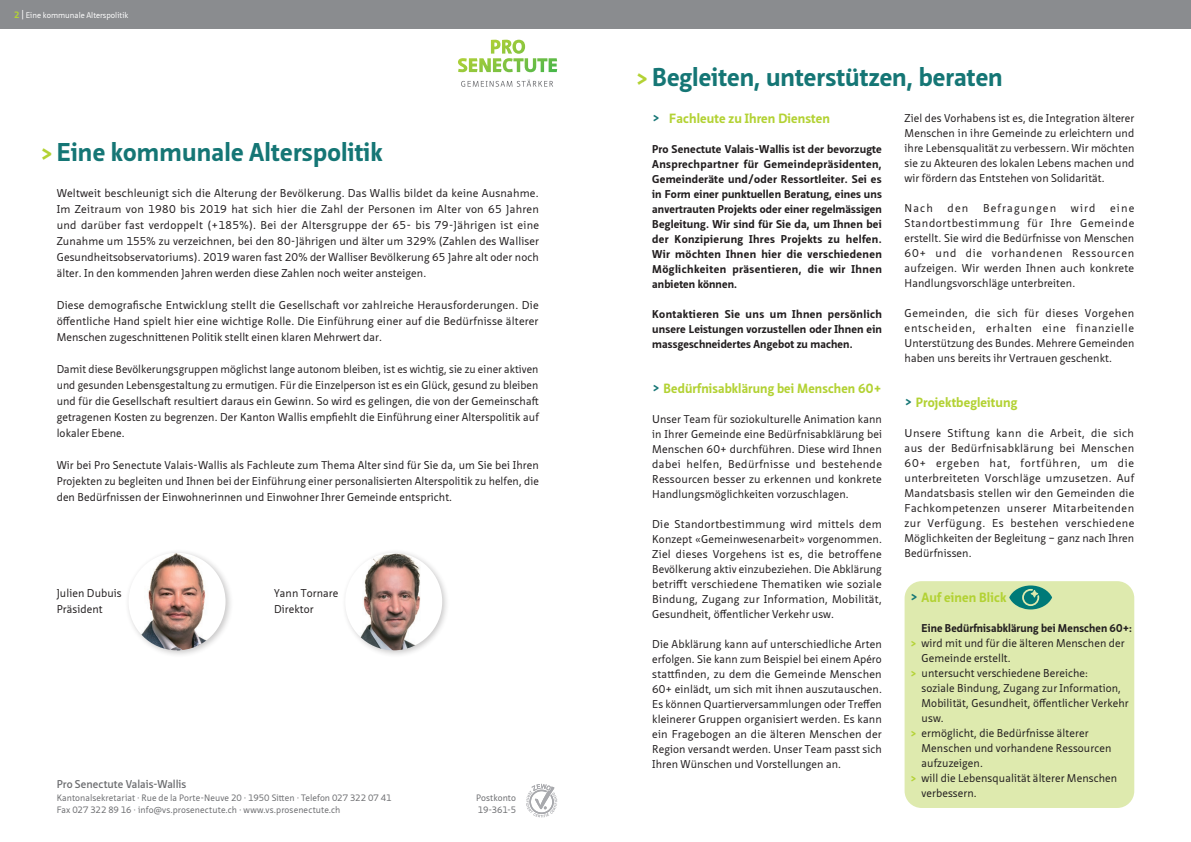
<style>
.page{position:relative;width:1191px;height:842px;background:#fff}
.page>*{position:absolute;margin:0;border:0;box-sizing:border-box;transform-origin:0 0}
.t1{font:700 25px "Neue Sans Pro";letter-spacing:.01em;color:#157675}
.t2{font:700 13px "Neue Sans Pro";letter-spacing:.01em;color:#b3d234}
.t3{font:11px/15px "Neue Sans Pro";letter-spacing:.01em;color:#231f20;text-align:justify}
.t4{font:700 11px/15px "Neue Sans Pro";letter-spacing:.01em;color:#231f20;text-align:justify}
.t5{font:600 11px "Neue Sans Pro";color:#6c6d70}
.t6{font:11px "Neue Sans Pro";letter-spacing:.1em;color:#231f20}
.t7{font:9px "Neue Sans Pro";letter-spacing:.005em;color:#6c6d70}
.t8{font:8px "Neue Sans Pro";color:#fff}
.s1{font-weight:700;font-size:9px;color:#b3d234}
.s2{font-size:9px}
.s3{font-size:23px;color:#b3d234}
.s4{color:#157675}
.s5{font-weight:700;color:#b3d234}
</style>
<div class="page">
<div style="left:0;top:0;width:1191px;height:28px;background:#8a8c8f"></div>
<div style="left:904px;top:581px;width:230px;height:227px;background:#deeaae;border-radius:17px"></div>
<svg style="left:526px;top:784px;width:31px;height:33px"></svg>
<svg style="left:1009px;top:585px;width:43px;height:24px"></svg>
<svg style="left:461px;top:80px;width:92px;height:7px"></svg>
<svg style="left:458px;top:40px;width:99px;height:32px"></svg>
<div style="left:341px;top:549px;width:109px;height:109px;background:#231f20;opacity:.25"></div>
<img style="left:345px;top:553px;width:97px;height:97px;border-radius:49px">
<div style="left:125px;top:549px;width:109px;height:109px;background:#231f20;opacity:.25"></div>
<img style="left:129px;top:553px;width:96px;height:97px;border-radius:49px">
<p class="t8" style="left:14px;top:10px;width:116px"><span class="s1">2</span> <span class="s2">|</span> Eine kommunale Alterspolitik</p>
<h1 class="t1" style="left:40px;top:135px;width:344px"><span class="s3">&gt;</span>Eine kommunale Alterspolitik</h1>
<p class="t3" style="left:57px;top:185px;width:484px;line-height:16px">Weltweit beschleunigt sich die Alterung der Bevölkerung. Das Wallis bildet da keine Ausnahme.<br>Im Zeitraum von 1980 bis 2019 hat sich hier die Zahl der Personen im Alter von 65 Jahren und darüber fast verdoppelt (+185%). Bei der Altersgruppe der 65- bis 79-Jährigen ist eine Zunahme um 155% zu verzeichnen, bei den 80-Jährigen und älter um 329% (Zahlen des Walliser Gesundheitsobservatoriums). 2019 waren fast 20% der Walliser Bevölkerung 65 Jahre alt oder noch älter. In den kommenden Jahren werden diese Zahlen noch weiter ansteigen.</p>
<p class="t3" style="left:57px;top:297px;width:483px;line-height:16px">Diese demografische Entwicklung stellt die Gesellschaft vor zahlreiche Herausforderungen. Die öffentliche Hand spielt hier eine wichtige Rolle. Die Einführung einer auf die Bedürfnisse älterer Menschen zugeschnittenen Politik stellt einen klaren Mehrwert dar.</p>
<p class="t3" style="left:57px;top:361px;width:483px;line-height:16px">Damit diese Bevölkerungsgruppen möglichst lange autonom bleiben, ist es wichtig, sie zu einer aktiven und gesunden Lebensgestaltung zu ermutigen. Für die Einzelperson ist es ein Glück, gesund zu bleiben und für die Gesellschaft resultiert daraus ein Gewinn. So wird es gelingen, die von der Gemeinschaft getragenen Kosten zu begrenzen. Der Kanton Wallis empfiehlt die Einführung einer Alterspolitik auf lokaler Ebene.</p>
<p class="t3" style="left:57px;top:457px;width:484px;line-height:16px">Wir bei Pro Senectute Valais-Wallis als Fachleute zum Thema Alter sind für Sie da, um Sie bei Ihren Projekten zu begleiten und Ihnen bei der Einführung einer personalisierten Alterspolitik zu helfen, die den Bedürfnissen der Einwohnerinnen und Einwohner Ihrer Gemeinde entspricht.</p>
<p class="t3" style="left:57px;top:585px;width:67px;line-height:16px">Julien Dubuis<br>Präsident</p>
<p class="t3" style="left:274px;top:585px;width:66px;line-height:16px">Yann Tornare<br>Direktor</p>
<p class="t5" style="left:57px;top:776px;width:131px">Pro Senectute Valais-Wallis</p>
<p class="t7" style="left:57px;top:792px;width:336px">Kantonalsekretariat · Rue de la Porte-Neuve 20 · 1950 Sitten · Telefon 027 322 07 41</p>
<p class="t7" style="left:476px;top:792px;width:41px">Postkonto</p>
<p class="t7" style="left:57px;top:804px;width:285px">Fax 027 322 89 16 · info@vs.prosenectute.ch · www.vs.prosenectute.ch</p>
<p class="t7" style="left:478px;top:804px;width:40px">19-361-5</p>
<h1 class="t1" style="left:635px;top:61px;width:369px"><span class="s3">&gt;</span>Begleiten, unterstützen, beraten</h1>
<p class="t2" style="left:652px;top:110px;width:179px"><span class="s4">&gt;</span> Fachleute zu Ihren Diensten</p>
<p class="t4" style="left:652px;top:142px;width:231px">Pro Senectute Valais-Wallis ist der bevorzugte Ansprechpartner für Gemeindepräsidenten, Gemeinderäte und/oder Ressortleiter. Sei es in Form einer punktuellen Beratung, eines uns anvertrauten Projekts oder einer regelmässigen Begleitung. Wir sind für Sie da, um Ihnen bei der Konzipierung Ihres Projekts zu helfen.<br>Wir möchten Ihnen hier die verschiedenen Möglichkeiten präsentieren, die wir Ihnen anbieten können.</p>
<p class="t4" style="left:652px;top:307px;width:231px">Kontaktieren Sie uns um Ihnen persönlich unsere Leistungen vorzustellen oder Ihnen ein massgeschneidertes Angebot zu machen.</p>
<p class="t2" style="left:652px;top:380px;width:231px"><span class="s4">&gt;</span> Bedürfnisabklärung bei Menschen 60+</p>
<p class="t3" style="left:652px;top:412px;width:231px">Unser Team für soziokulturelle Animation kann in Ihrer Gemeinde eine Bedürfnisabklärung bei Menschen 60+ durchführen. Diese wird Ihnen dabei helfen, Bedürfnisse und bestehende Ressourcen besser zu erkennen und konkrete Handlungsmöglichkeiten vorzuschlagen.</p>
<p class="t3" style="left:652px;top:517px;width:231px">Die Standortbestimmung wird mittels dem Konzept «Gemeinwesenarbeit» vorgenommen.<br>Ziel dieses Vorgehens ist es, die betroffene Bevölkerung aktiv einzubeziehen. Die Abklärung betrifft verschiedene Thematiken wie soziale Bindung, Zugang zur Information, Mobilität, Gesundheit, öffentlicher Verkehr usw.</p>
<p class="t3" style="left:652px;top:637px;width:231px">Die Abklärung kann auf unterschiedliche Arten erfolgen. Sie kann zum Beispiel bei einem Apéro stattfinden, zu dem die Gemeinde Menschen 60+ einlädt, um sich mit ihnen auszutauschen.<br>Es können Quartierversammlungen oder Treffen kleinerer Gruppen organisiert werden. Es kann ein Fragebogen an die älteren Menschen der Region versandt werden. Unser Team passt sich Ihren Wünschen und Vorstellungen an.</p>
<p class="t3" style="left:904px;top:110px;width:231px">Ziel des Vorhabens ist es, die Integration älterer Menschen in ihre Gemeinde zu erleichtern und ihre Lebensqualität zu verbessern. Wir möchten sie zu Akteuren des lokalen Lebens machen und wir fördern das Entstehen von Solidarität.</p>
<p class="t3" style="left:904px;top:200px;width:30px">Nach</p>
<p class="t3" style="left:947px;top:200px;width:22px">den</p>
<p class="t6" style="left:983px;top:201px;width:75px">Befragungen</p>
<p class="t3" style="left:1071px;top:200px;width:26px">wird</p>
<p class="t3" style="left:904px;top:200px;width:231px;text-indent:206px">eine Standortbestimmung für Ihre Gemeinde erstellt. Sie wird die Bedürfnisse von Menschen 60+ und die vorhandenen Ressourcen aufzeigen. Wir werden Ihnen auch konkrete Handlungsvorschläge unterbreiten.</p>
<p class="t3" style="left:904px;top:305px;width:231px">Gemeinden, die sich für dieses Vorgehen entscheiden, erhalten eine finanzielle Unterstützung des Bundes. Mehrere Gemeinden haben uns bereits ihr Vertrauen geschenkt.</p>
<p class="t2" style="left:904px;top:394px;width:114px"><span class="s4">&gt;</span> Projektbegleitung</p>
<p class="t3" style="left:904px;top:425px;width:231px">Unsere Stiftung kann die Arbeit, die sich aus der Bedürfnisabklärung bei Menschen 60+ ergeben hat, fortführen, um die unterbreiteten Vorschläge umzusetzen. Auf Mandatsbasis stellen wir den Gemeinden die Fachkompetenzen unserer Mitarbeitenden zur Verfügung. Es bestehen verschiedene Möglichkeiten der Begleitung – ganz nach Ihren Bedürfnissen.</p>
<p class="t2" style="left:910px;top:589px;width:98px"><span class="s4">&gt;</span> Auf einen Blick</p>
<p class="t4" style="left:921px;top:620px;width:212px">Eine Bedürfnisabklärung bei Menschen 60+:</p>
<p class="t3" style="left:910px;top:635px;width:216px"><span class="s5">&gt;</span> wird mit und für die älteren Menschen der</p>
<p class="t3" style="left:921px;top:650px;width:91px">Gemeinde erstellt.</p>
<p class="t3" style="left:910px;top:665px;width:179px"><span class="s5">&gt;</span> untersucht verschiedene Bereiche:</p>
<p class="t3" style="left:921px;top:680px;width:201px">soziale Bindung, Zugang zur Information,</p>
<p class="t3" style="left:921px;top:695px;width:209px">Mobilität, Gesundheit, öffentlicher Verkehr</p>
<p class="t3" style="left:921px;top:710px;width:24px">usw.</p>
<p class="t3" style="left:910px;top:725px;width:180px"><span class="s5">&gt;</span> ermöglicht, die Bedürfnisse älterer</p>
<p class="t3" style="left:921px;top:740px;width:191px">Menschen und vorhandene Ressourcen</p>
<p class="t3" style="left:921px;top:755px;width:63px">aufzuzeigen.</p>
<p class="t3" style="left:910px;top:770px;width:208px"><span class="s5">&gt;</span> will die Lebensqualität älterer Menschen</p>
<p class="t3" style="left:921px;top:785px;width:57px">verbessern.</p>
</div>
